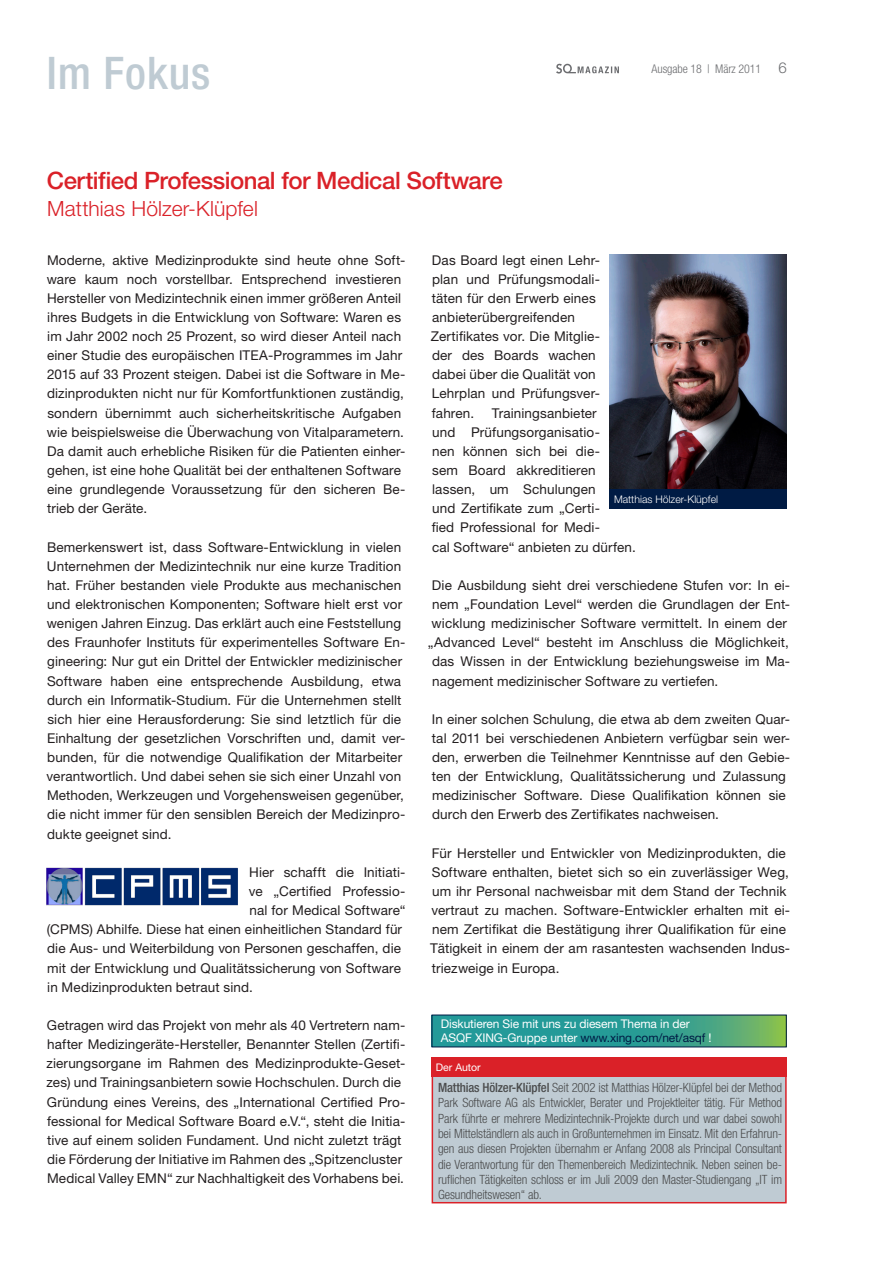
<style>
.page{position:relative;width:893px;height:1263px;background:#fff}
.page>*{position:absolute;margin:0;border:0;box-sizing:border-box;transform-origin:0 0}
.t1{font:500 condensed 45px "Helvetica Neue";letter-spacing:.02em;color:#bfcbd3}
.t2{font:500 24px "Helvetica Neue";letter-spacing:-.02em;color:#da2128}
.t3{font:300 21px "Helvetica Neue";letter-spacing:.01em;color:#da2128}
.t4{font:300 15px "Helvetica Neue";color:#6c6d70}
.Text{font:13.5px/19.2px "Helvetica Neue";letter-spacing:.01em;color:#231f20}
.t5{font:300 condensed 12.75px/15.3px "Helvetica Neue";letter-spacing:-.01em;color:#4b4c4d;text-align:justify}
.t6{font:12px "Helvetica Neue";letter-spacing:-.01em;color:#fff}
.t7{font:300 condensed 12px "Helvetica Neue";letter-spacing:-.01em;color:#6c6d70}
.t8{font:300 10.5px "Helvetica Neue";color:#fff}
.t9{font:10.5px "Helvetica Neue";color:#fff}
.s1{color:#001b44}
.s2{font-weight:500}
</style>
<div class="page">
<div style="left:432px;top:1057px;width:355px;height:146px;background:#bfcbd3;border:2px solid #da2128"></div>
<div style="left:432px;top:1057px;width:355px;height:20px;background:#da2128"></div>
<svg style="left:434px;top:1017px;width:351px;height:28px;background:#36a08c"></svg>
<div style="left:432px;top:1015px;width:355px;height:32px;border:1px solid #001b44"></div>
<img style="left:609px;top:254px;width:178px;height:236px">
<div style="left:609px;top:490px;width:178px;height:19px;background:#001b44"></div>
<svg style="left:556px;top:64px;width:63px;height:10px"></svg>
<img style="left:47px;top:867px;width:191px;height:39px">
<p class="t1" style="left:47px;top:46px;width:165px">Im Fokus</p>
<p class="t2" style="left:47px;top:166px;width:458px">Certified Professional for Medical Software</p>
<p class="t3" style="left:47px;top:195px;width:212px">Matthias Hölzer-Klüpfel</p>
<p class="t7" style="left:652px;top:62px;width:111px">Ausgabe 18 | März 2011</p>
<p class="t4" style="left:778px;top:59px;width:10px">6</p>
<p class="Text" style="left:47px;top:250px;width:360px">Moderne, aktive Medizinprodukte sind heute ohne Soft&shy;ware kaum noch vorstellbar. Entsprechend investieren Hersteller von Medizintechnik einen immer größeren Anteil ihres Budgets in die Entwicklung von Software: Waren es im Jahr 2002 noch 25 Prozent, so wird dieser Anteil nach einer Studie des europäischen ITEA-Programmes im Jahr 2015 auf 33 Prozent steigen. Dabei ist die Software in Me&shy;dizinprodukten nicht nur für Komfortfunktionen zuständig, sondern übernimmt auch sicherheitskritische Aufgaben wie beispielsweise die Überwachung von Vitalparametern.<br>Da damit auch erhebliche Risiken für die Patienten einher&shy;gehen, ist eine hohe Qualität bei der enthaltenen Software eine grundlegende Voraussetzung für den sicheren Be&shy;trieb der Geräte.</p>
<p class="Text" style="left:47px;top:537px;width:360px">Bemerkenswert ist, dass Software-Entwicklung in vielen Unternehmen der Medizintechnik nur eine kurze Tradition hat. Früher bestanden viele Produkte aus mechanischen und elektronischen Komponenten; Software hielt erst vor wenigen Jahren Einzug. Das erklärt auch eine Feststellung des Fraunhofer Instituts für experimentelles Software En&shy;gineering: Nur gut ein Drittel der Entwickler medizinischer Software haben eine entsprechende Ausbildung, etwa durch ein Informatik-Studium. Für die Unternehmen stellt sich hier eine Herausforderung: Sie sind letztlich für die Einhaltung der gesetzlichen Vorschriften und, damit ver&shy;bunden, für die notwendige Qualifikation der Mitarbeiter verantwortlich. Und dabei sehen sie sich einer Unzahl von Methoden, Werkzeugen und Vorgehensweisen gegenüber, die nicht immer für den sensiblen Bereich der Medizinpro&shy;dukte geeignet sind.</p>
<p class="Text" style="left:249px;top:862px;width:158px">Hier schafft die Initiati-</p>
<p class="Text" style="left:249px;top:881px;width:158px">ve „Certified Professio-</p>
<p class="Text" style="left:249px;top:900px;width:158px">nal for Medical Software“</p>
<p class="Text" style="left:47px;top:920px;width:357px">(CPMS) Abhilfe. Diese hat einen einheitlichen Standard für</p>
<p class="Text" style="left:47px;top:939px;width:355px">die Aus- und Weiterbildung von Personen geschaffen, die</p>
<p class="Text" style="left:47px;top:958px;width:355px">mit der Entwicklung und Qualitätssicherung von Software</p>
<p class="Text" style="left:47px;top:977px;width:207px">in Medizinprodukten betraut sind.</p>
<p class="Text" style="left:47px;top:1015px;width:360px">Getragen wird das Projekt von mehr als 40 Vertretern nam&shy;hafter Medizingeräte-Hersteller, Benannter Stellen (Zertifi&shy;zierungsorgane im Rahmen des Medizinprodukte-Geset&shy;zes) und Trainingsanbietern sowie Hochschulen. Durch die Gründung eines Vereins, des „International Certified Pro&shy;fessional for Medical Software Board e.V.“, steht die Initia&shy;tive auf einem soliden Fundament. Und nicht zuletzt trägt die Förderung der Initiative im Rahmen des „Spitzencluster Medical Valley EMN“ zur Nachhaltigkeit des Vorhabens bei.</p>
<p class="Text" style="left:431px;top:250px;width:171px">Das Board legt einen Lehr&shy;plan und Prüfungsmodali&shy;täten für den Erwerb eines anbieterübergreifenden<br>Zertifikates vor. Die Mitglie&shy;der des Boards wachen dabei über die Qualität von<br>Lehrplan und Prüfungsver&shy;fahren.</p>
<p class="Text" style="left:432px;top:403px;width:206px;text-indent:60px">Trainingsanbieter<br>und Prüfungsorganisatio-<br>nen können sich bei die-<br>sem Board akkreditieren lassen, um Schulungen<br>und Zertifikate zum „Certi-<br>fied Professional for Medi-<br>cal Software“ anbieten zu dürfen.</p>
<p class="Text" style="left:432px;top:575px;width:360px">Die Ausbildung sieht drei verschiedene Stufen vor: In ei-</p>
<p class="Text" style="left:432px;top:594px;width:360px">nem „Foundation Level“ werden die Grundlagen der Ent-</p>
<p class="Text" style="left:432px;top:613px;width:357px">wicklung medizinischer Software vermittelt. In einem der</p>
<p class="Text" style="left:428px;top:633px;width:363px">„Advanced Level“ besteht im Anschluss die Möglichkeit,</p>
<p class="Text" style="left:432px;top:652px;width:360px">das Wissen in der Entwicklung beziehungsweise im Ma-</p>
<p class="Text" style="left:432px;top:671px;width:288px">nagement medizinischer Software zu vertiefen.</p>
<p class="Text" style="left:432px;top:709px;width:360px">In einer solchen Schulung, die etwa ab dem zweiten Quar&shy;tal 2011 bei verschiedenen Anbietern verfügbar sein wer&shy;den, erwerben die Teilnehmer Kenntnisse auf den Gebie&shy;ten der Entwicklung, Qualitätssicherung und Zulassung medizinischer Software. Diese Qualifikation können sie durch den Erwerb des Zertifikates nachweisen.</p>
<p class="Text" style="left:430px;top:843px;width:361px">Für Hersteller und Entwickler von Medizinprodukten, die Software enthalten, bietet sich so ein zuverlässiger Weg, um ihr Personal nachweisbar mit dem Stand der Technik vertraut zu machen. Software-Entwickler erhalten mit ei&shy;nem Zertifikat die Bestätigung ihrer Qualifikation für eine Tätigkeit in einem der am rasantesten wachsenden Indus&shy;triezweige in Europa.</p>
<p class="t8" style="left:614px;top:493px;width:106px">Matthias Hölzer-Klüpfel</p>
<p class="t6" style="left:441px;top:1016px;width:250px">Diskutieren Sie mit uns zu diesem Thema in der</p>
<p class="t6" style="left:441px;top:1031px;width:272px">ASQF XING-Gruppe unter <span class="s1">www.xing.com/net/asqf</span> !</p>
<p class="t9" style="left:436px;top:1061px;width:46px">Der Autor</p>
<p class="t5" style="left:438px;top:1080px;width:346px"><span class="s2">Matthias Hölzer-Klüpfel</span> Seit 2002 ist Matthias Hölzer-Klüpfel bei der Method Park Software AG als Entwickler, Berater und Projektleiter tätig. Für Method Park führte er mehrere Medizintechnik-Projekte durch und war dabei sowohl bei Mittelständlern als auch in Großunternehmen im Einsatz. Mit den Erfahrun&shy;gen aus diesen Projekten übernahm er Anfang 2008 als Principal Consultant die Verantwortung für den Themenbereich Medizintechnik. Neben seinen be&shy;ruflichen Tätigkeiten schloss er im Juli 2009 den Master-Studiengang „IT im Gesundheitswesen“ ab.</p>
</div>
